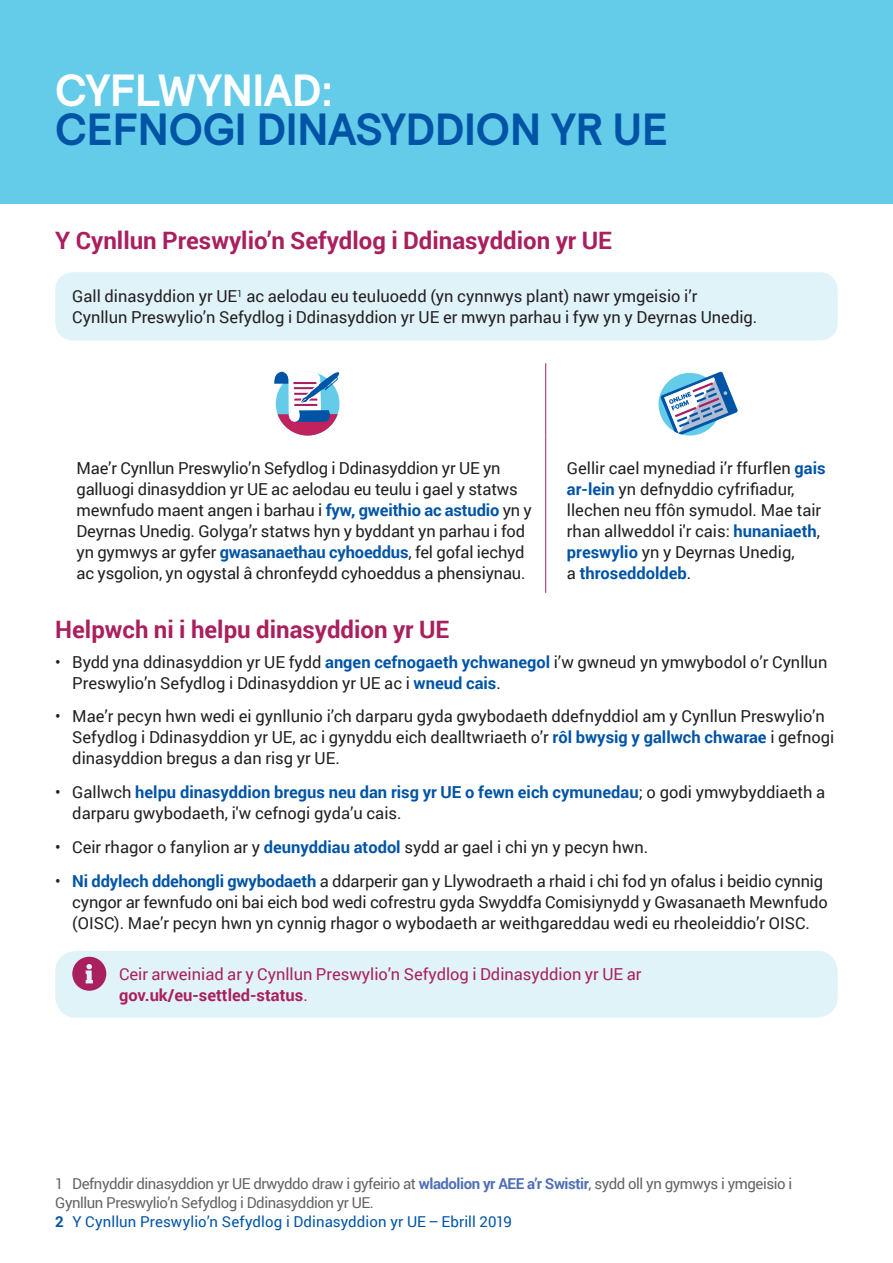
<style>
.page{position:relative;width:893px;height:1263px;background:#fff}
.page>*{position:absolute;margin:0;border:0;box-sizing:border-box;transform-origin:0 0}
.t1{font:700 45px "Relative";color:#0054a6}
.t2{font:700 45px "Relative";color:#fff}
.t3{font:700 24px "Roboto";color:#aa1f5d}
.t4{font:16.5px/21px "Roboto";color:#231f20}
.t5{font:16.5px/21px "Roboto";color:#aa1f5d}
.t6{font:15px/18.8px "Roboto";letter-spacing:-.03em;color:#636466}
.t7{font:15px "Roboto";letter-spacing:.005em;color:#0054a6}
.s1{font-weight:700;color:#0054a6}
.s2{font-weight:700}
.s3{font-weight:700;color:#4f70b7}
</style>
<div class="page">
<div style="left:0;top:0;width:893px;height:204px;background:#64cbe8"></div>
<div style="left:55px;top:272px;width:783px;height:68px;background:#e0f3f9;border-radius:18px"></div>
<div style="left:55px;top:951px;width:783px;height:66px;background:#e0f3f9;border-radius:21px"></div>
<hr style="left:545px;top:363px;width:1px;height:73px;background:#aa1f5d">
<hr style="left:545px;top:436px;width:1px;height:157px;background:#aa1f5d">
<svg style="left:274px;top:371px;width:66px;height:65px"></svg>
<svg style="left:660px;top:371px;width:78px;height:63px"></svg>
<svg style="left:72px;top:957px;width:34px;height:34px"></svg>
<h1 class="t2" style="left:55px;top:61px;width:280px">CYFLWYNIAD:</h1>
<h1 class="t1" style="left:55px;top:100px;width:614px">CEFNOGI DINASYDDION YR UE</h1>
<h2 class="t3" style="left:55px;top:224px;width:558px">Y Cynllun Preswylio’n Sefydlog i Ddinasyddion yr UE</h2>
<p class="t4" style="left:72px;top:285px;width:686px">Gall dinasyddion yr UE<sup>1</sup> ac aelodau eu teuluoedd (yn cynnwys plant) nawr ymgeisio i’r<br>Cynllun Preswylio’n Sefydlog i Ddinasyddion yr UE er mwyn parhau i fyw yn y Deyrnas Unedig.</p>
<p class="t4" style="left:77px;top:457px;width:457px">Mae’r Cynllun Preswylio’n Sefydlog i Ddinasyddion yr UE yn galluogi dinasyddion yr UE ac aelodau eu teulu i gael y statws mewnfudo maent angen i barhau i <span class="s1">fyw, gweithio ac astudio</span> yn y Deyrnas Unedig. Golyga’r statws hyn y byddant yn parhau i fod yn gymwys ar gyfer <span class="s1">gwasanaethau cyhoeddus</span>, fel gofal iechyd ac ysgolion, yn ogystal â chronfeydd cyhoeddus a phensiynau.</p>
<p class="t4" style="left:567px;top:457px;width:260px">Gellir cael mynediad i’r ffurflen <span class="s1">gais ar-lein</span> yn defnyddio cyfrifiadur, llechen neu ffôn symudol. Mae tair rhan allweddol i'r cais: <span class="s1">hunaniaeth</span>, <span class="s1">preswylio</span> yn y Deyrnas Unedig,<br>a <span class="s1">throseddoldeb</span>.</p>
<h2 class="t3" style="left:55px;top:613px;width:396px">Helpwch ni i helpu dinasyddion yr UE</h2>
<p class="t4" style="left:72px;top:651px;width:757px;text-indent:-17px">• Bydd yna ddinasyddion yr UE fydd <span class="s1">angen cefnogaeth ychwanegol</span> i’w gwneud yn ymwybodol o’r Cynllun<br>Preswylio’n Sefydlog i Ddinasyddion yr UE ac i <span class="s1">wneud cais</span>.</p>
<p class="t4" style="left:72px;top:705px;width:763px;text-indent:-17px">• Mae’r pecyn hwn wedi ei gynllunio i’ch darparu gyda gwybodaeth ddefnyddiol am y Cynllun Preswylio’n<br>Sefydlog i Ddinasyddion yr UE, ac i gynyddu eich dealltwriaeth o’r <span class="s1">rôl bwysig y gallwch chwarae</span> i gefnogi dinasyddion bregus a dan risg yr UE.</p>
<p class="t4" style="left:72px;top:781px;width:754px;text-indent:-17px">• Gallwch <span class="s1">helpu dinasyddion bregus neu dan risg yr UE o fewn eich cymunedau</span>; o godi ymwybyddiaeth a darparu gwybodaeth, i'w cefnogi gyda’u cais.</p>
<p class="t4" style="left:55px;top:836px;width:594px">• Ceir rhagor o fanylion ar y <span class="s1">deunyddiau atodol</span> sydd ar gael i chi yn y pecyn hwn.</p>
<p class="t4" style="left:72px;top:870px;width:757px;text-indent:-17px">• <span class="s1">Ni ddylech ddehongli gwybodaeth</span> a ddarperir gan y Llywodraeth a rhaid i chi fod yn ofalus i beidio cynnig cyngor ar fewnfudo oni bai eich bod wedi cofrestru gyda Swyddfa Comisiynydd y Gwasanaeth Mewnfudo (OISC). Mae’r pecyn hwn yn cynnig rhagor o wybodaeth ar weithgareddau wedi eu rheoleiddio’r OISC.</p>
<p class="t5" style="left:119px;top:963px;width:524px">Ceir arweiniad ar y Cynllun Preswylio’n Sefydlog i Ddinasyddion yr UE ar <span class="s2">gov.uk/eu-settled-status</span>.</p>
<p class="t6" style="left:55px;top:1174px;width:738px">1 Defnyddir dinasyddion yr UE drwyddo draw i gyfeirio at <span class="s3">wladolion yr AEE a’r Swistir</span>, sydd oll yn gymwys i ymgeisio i<br>Gynllun Preswylio’n Sefydlog i Ddinasyddion yr UE.</p>
<p class="t7" style="left:55px;top:1211px;width:458px"><span class="s2">2</span> Y Cynllun Preswylio’n Sefydlog i Ddinasyddion yr UE – Ebrill 2019</p>
</div>
